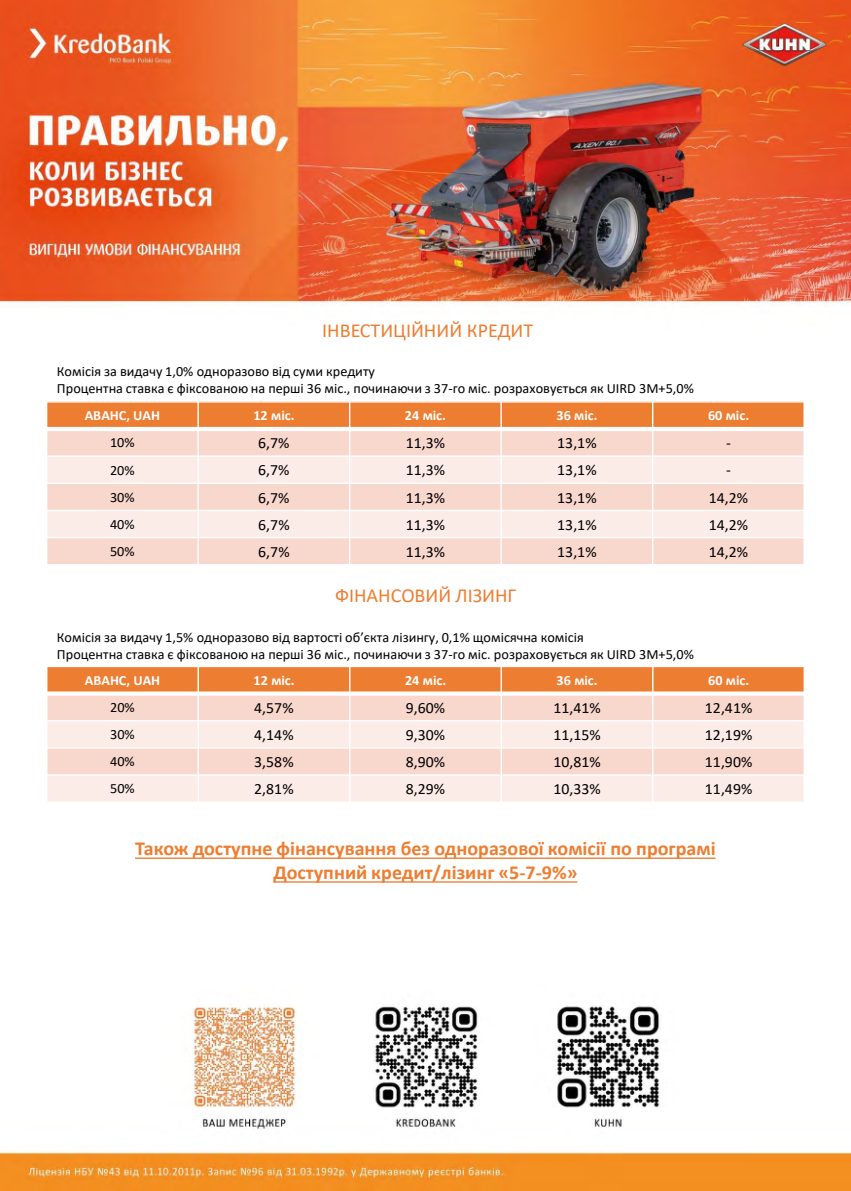
<style>
.page{position:relative;width:851px;height:1191px;background:#fff}
.page>*{position:absolute;margin:0;border:0;box-sizing:border-box;transform-origin:0 0}
.t1{font:700 19.8px/23.7px "Calibri";color:#ed7d31;text-align:center}
.t2{font:19.8px "Calibri";color:#ed7d31}
.t3{font:15.6px "Calibri";letter-spacing:.005em;color:#000}
.t4{font:14.1px/16.8px "Calibri";color:#000}
.t5{font:700 14.1px "Calibri";color:#fff}
</style>
<div class="page">
<img style="left:0;top:0;width:850px;height:1191px">
<div style="left:47px;top:402px;width:151px;height:27px;background:#ed7d31"></div>
<div style="left:198px;top:402px;width:151px;height:27px;background:#ed7d31"></div>
<div style="left:349px;top:402px;width:152px;height:27px;background:#ed7d31"></div>
<div style="left:501px;top:402px;width:151px;height:27px;background:#ed7d31"></div>
<div style="left:652px;top:402px;width:152px;height:27px;background:#ed7d31"></div>
<div style="left:47px;top:429px;width:151px;height:27px;background:#f8d7cd"></div>
<div style="left:198px;top:429px;width:151px;height:27px;background:#f8d7cd"></div>
<div style="left:349px;top:429px;width:152px;height:27px;background:#f8d7cd"></div>
<div style="left:501px;top:429px;width:151px;height:27px;background:#f8d7cd"></div>
<div style="left:652px;top:429px;width:152px;height:27px;background:#f8d7cd"></div>
<div style="left:47px;top:456px;width:151px;height:27px;background:#fcece8"></div>
<div style="left:198px;top:456px;width:151px;height:27px;background:#fcece8"></div>
<div style="left:349px;top:456px;width:152px;height:27px;background:#fcece8"></div>
<div style="left:501px;top:456px;width:151px;height:27px;background:#fcece8"></div>
<div style="left:652px;top:456px;width:152px;height:27px;background:#fcece8"></div>
<div style="left:47px;top:483px;width:151px;height:27px;background:#f8d7cd"></div>
<div style="left:198px;top:483px;width:151px;height:27px;background:#f8d7cd"></div>
<div style="left:349px;top:483px;width:152px;height:27px;background:#f8d7cd"></div>
<div style="left:501px;top:483px;width:151px;height:27px;background:#f8d7cd"></div>
<div style="left:652px;top:483px;width:152px;height:27px;background:#f8d7cd"></div>
<div style="left:47px;top:510px;width:151px;height:27px;background:#fcece8"></div>
<div style="left:198px;top:510px;width:151px;height:27px;background:#fcece8"></div>
<div style="left:349px;top:510px;width:152px;height:27px;background:#fcece8"></div>
<div style="left:501px;top:510px;width:151px;height:27px;background:#fcece8"></div>
<div style="left:652px;top:510px;width:152px;height:27px;background:#fcece8"></div>
<div style="left:47px;top:537px;width:151px;height:28px;background:#f8d7cd"></div>
<div style="left:198px;top:537px;width:151px;height:28px;background:#f8d7cd"></div>
<div style="left:349px;top:537px;width:152px;height:28px;background:#f8d7cd"></div>
<div style="left:501px;top:537px;width:151px;height:28px;background:#f8d7cd"></div>
<div style="left:652px;top:537px;width:152px;height:28px;background:#f8d7cd"></div>
<hr style="left:197px;top:401px;width:2px;height:164px;background:#fff">
<hr style="left:349px;top:401px;width:1px;height:164px;background:#fff">
<hr style="left:500px;top:401px;width:2px;height:164px;background:#fff">
<hr style="left:652px;top:401px;width:1px;height:164px;background:#fff">
<hr style="left:46px;top:427px;width:758px;height:4px;background:#fff">
<hr style="left:46px;top:455px;width:758px;height:2px;background:#fff">
<hr style="left:46px;top:482px;width:758px;height:2px;background:#fff">
<hr style="left:46px;top:510px;width:758px;height:1px;background:#fff">
<hr style="left:46px;top:537px;width:758px;height:1px;background:#fff">
<hr style="left:46px;top:401px;width:1px;height:164px;background:#fff">
<hr style="left:803px;top:401px;width:1px;height:164px;background:#fff">
<hr style="left:46px;top:401px;width:758px;height:1px;background:#fff">
<hr style="left:46px;top:564px;width:758px;height:1px;background:#fff">
<div style="left:47px;top:666px;width:151px;height:27px;background:#ed7d31"></div>
<div style="left:198px;top:666px;width:152px;height:27px;background:#ed7d31"></div>
<div style="left:350px;top:666px;width:151px;height:27px;background:#ed7d31"></div>
<div style="left:501px;top:666px;width:151px;height:27px;background:#ed7d31"></div>
<div style="left:652px;top:666px;width:152px;height:27px;background:#ed7d31"></div>
<div style="left:47px;top:693px;width:151px;height:28px;background:#f8d7cd"></div>
<div style="left:198px;top:693px;width:152px;height:28px;background:#f8d7cd"></div>
<div style="left:350px;top:693px;width:151px;height:28px;background:#f8d7cd"></div>
<div style="left:501px;top:693px;width:151px;height:28px;background:#f8d7cd"></div>
<div style="left:652px;top:693px;width:152px;height:28px;background:#f8d7cd"></div>
<div style="left:47px;top:721px;width:151px;height:27px;background:#fcece8"></div>
<div style="left:198px;top:721px;width:152px;height:27px;background:#fcece8"></div>
<div style="left:350px;top:721px;width:151px;height:27px;background:#fcece8"></div>
<div style="left:501px;top:721px;width:151px;height:27px;background:#fcece8"></div>
<div style="left:652px;top:721px;width:152px;height:27px;background:#fcece8"></div>
<div style="left:47px;top:748px;width:151px;height:27px;background:#f8d7cd"></div>
<div style="left:198px;top:748px;width:152px;height:27px;background:#f8d7cd"></div>
<div style="left:350px;top:748px;width:151px;height:27px;background:#f8d7cd"></div>
<div style="left:501px;top:748px;width:151px;height:27px;background:#f8d7cd"></div>
<div style="left:652px;top:748px;width:152px;height:27px;background:#f8d7cd"></div>
<div style="left:47px;top:775px;width:151px;height:27px;background:#fcece8"></div>
<div style="left:198px;top:775px;width:152px;height:27px;background:#fcece8"></div>
<div style="left:350px;top:775px;width:151px;height:27px;background:#fcece8"></div>
<div style="left:501px;top:775px;width:151px;height:27px;background:#fcece8"></div>
<div style="left:652px;top:775px;width:152px;height:27px;background:#fcece8"></div>
<hr style="left:197px;top:666px;width:2px;height:137px;background:#fff">
<hr style="left:349px;top:666px;width:1px;height:137px;background:#fff">
<hr style="left:500px;top:666px;width:2px;height:137px;background:#fff">
<hr style="left:652px;top:666px;width:1px;height:137px;background:#fff">
<svg style="left:47px;top:691px;width:756px;height:4px;background:#fceee5"></svg>
<hr style="left:46px;top:720px;width:758px;height:1px;background:#fff">
<hr style="left:46px;top:747px;width:758px;height:1px;background:#fff">
<hr style="left:46px;top:774px;width:758px;height:1px;background:#fff">
<hr style="left:46px;top:666px;width:1px;height:137px;background:#fff">
<hr style="left:803px;top:666px;width:1px;height:137px;background:#fff">
<hr style="left:46px;top:666px;width:758px;height:1px;background:#fff">
<hr style="left:46px;top:801px;width:758px;height:2px;background:#fff">
<svg style="left:135px;top:857px;width:580px;height:2px"></svg>
<svg style="left:273px;top:881px;width:304px;height:1px"></svg>
<h1 class="t2" style="left:322px;top:317px;width:212px">ІНВЕСТИЦІЙНИЙ КРЕДИТ</h1>
<p class="t4" style="left:57px;top:363px;width:638px">Комісія за видачу 1,0% одноразово від суми кредиту<br>Процентна ставка є фіксованою на перші 36 міс., починаючи з 37-го міс. розраховується як UIRD 3М+5,0%</p>
<p class="t5" style="left:85px;top:405px;width:77px">АВАНС, UAH</p>
<p class="t5" style="left:253px;top:405px;width:43px">12 міс.</p>
<p class="t5" style="left:405px;top:405px;width:43px">24 міс.</p>
<p class="t5" style="left:556px;top:405px;width:43px">36 міс.</p>
<p class="t5" style="left:708px;top:405px;width:43px">60 міс.</p>
<p class="t4" style="left:110px;top:434px;width:26px">10%</p>
<p class="t3" style="left:258px;top:432px;width:33px">6,7%</p>
<p class="t3" style="left:405px;top:432px;width:41px">11,3%</p>
<p class="t3" style="left:557px;top:432px;width:41px">13,1%</p>
<p class="t3" style="left:726px;top:432px;width:6px">-</p>
<p class="t4" style="left:110px;top:461px;width:26px">20%</p>
<p class="t3" style="left:258px;top:459px;width:33px">6,7%</p>
<p class="t3" style="left:405px;top:459px;width:41px">11,3%</p>
<p class="t3" style="left:557px;top:459px;width:41px">13,1%</p>
<p class="t3" style="left:726px;top:459px;width:6px">-</p>
<p class="t4" style="left:110px;top:488px;width:26px">30%</p>
<p class="t3" style="left:258px;top:486px;width:33px">6,7%</p>
<p class="t3" style="left:405px;top:486px;width:41px">11,3%</p>
<p class="t3" style="left:557px;top:486px;width:41px">13,1%</p>
<p class="t3" style="left:708px;top:486px;width:41px">14,2%</p>
<p class="t4" style="left:110px;top:515px;width:26px">40%</p>
<p class="t3" style="left:258px;top:514px;width:33px">6,7%</p>
<p class="t3" style="left:405px;top:514px;width:41px">11,3%</p>
<p class="t3" style="left:557px;top:514px;width:41px">13,1%</p>
<p class="t3" style="left:708px;top:514px;width:41px">14,2%</p>
<p class="t4" style="left:110px;top:542px;width:26px">50%</p>
<p class="t3" style="left:258px;top:541px;width:33px">6,7%</p>
<p class="t3" style="left:405px;top:541px;width:41px">11,3%</p>
<p class="t3" style="left:557px;top:541px;width:41px">13,1%</p>
<p class="t3" style="left:708px;top:541px;width:41px">14,2%</p>
<h1 class="t2" style="left:335px;top:582px;width:183px">ФІНАНСОВИЙ ЛІЗИНГ</h1>
<p class="t4" style="left:57px;top:628px;width:638px">Комісія за видачу 1,5% одноразово від вартості об’єкта лізингу, 0,1% щомісячна комісія<br>Процентна ставка є фіксованою на перші 36 міс., починаючи з 37-го міс. розраховується як UIRD 3М+5,0%</p>
<p class="t5" style="left:85px;top:670px;width:77px">АВАНС, UAH</p>
<p class="t5" style="left:253px;top:670px;width:43px">12 міс.</p>
<p class="t5" style="left:405px;top:670px;width:43px">24 міс.</p>
<p class="t5" style="left:556px;top:670px;width:43px">36 міс.</p>
<p class="t5" style="left:708px;top:670px;width:43px">60 міс.</p>
<p class="t4" style="left:110px;top:698px;width:26px">20%</p>
<p class="t3" style="left:254px;top:697px;width:41px">4,57%</p>
<p class="t3" style="left:406px;top:697px;width:41px">9,60%</p>
<p class="t3" style="left:553px;top:697px;width:49px">11,41%</p>
<p class="t3" style="left:704px;top:697px;width:49px">12,41%</p>
<p class="t4" style="left:110px;top:725px;width:26px">30%</p>
<p class="t3" style="left:254px;top:724px;width:41px">4,14%</p>
<p class="t3" style="left:406px;top:724px;width:41px">9,30%</p>
<p class="t3" style="left:553px;top:724px;width:49px">11,15%</p>
<p class="t3" style="left:704px;top:724px;width:49px">12,19%</p>
<p class="t4" style="left:110px;top:753px;width:26px">40%</p>
<p class="t3" style="left:254px;top:751px;width:41px">3,58%</p>
<p class="t3" style="left:406px;top:751px;width:41px">8,90%</p>
<p class="t3" style="left:553px;top:751px;width:49px">10,81%</p>
<p class="t3" style="left:704px;top:751px;width:49px">11,90%</p>
<p class="t4" style="left:110px;top:780px;width:26px">50%</p>
<p class="t3" style="left:254px;top:778px;width:41px">2,81%</p>
<p class="t3" style="left:406px;top:778px;width:41px">8,29%</p>
<p class="t3" style="left:553px;top:778px;width:49px">10,33%</p>
<p class="t3" style="left:704px;top:778px;width:49px">11,49%</p>
<h1 class="t1" style="left:135px;top:836px;width:582px">Також доступне фінансування без одноразової комісії по програмі<br>Доступний кредит/лізинг «5-7-9%»</h1>
</div>
